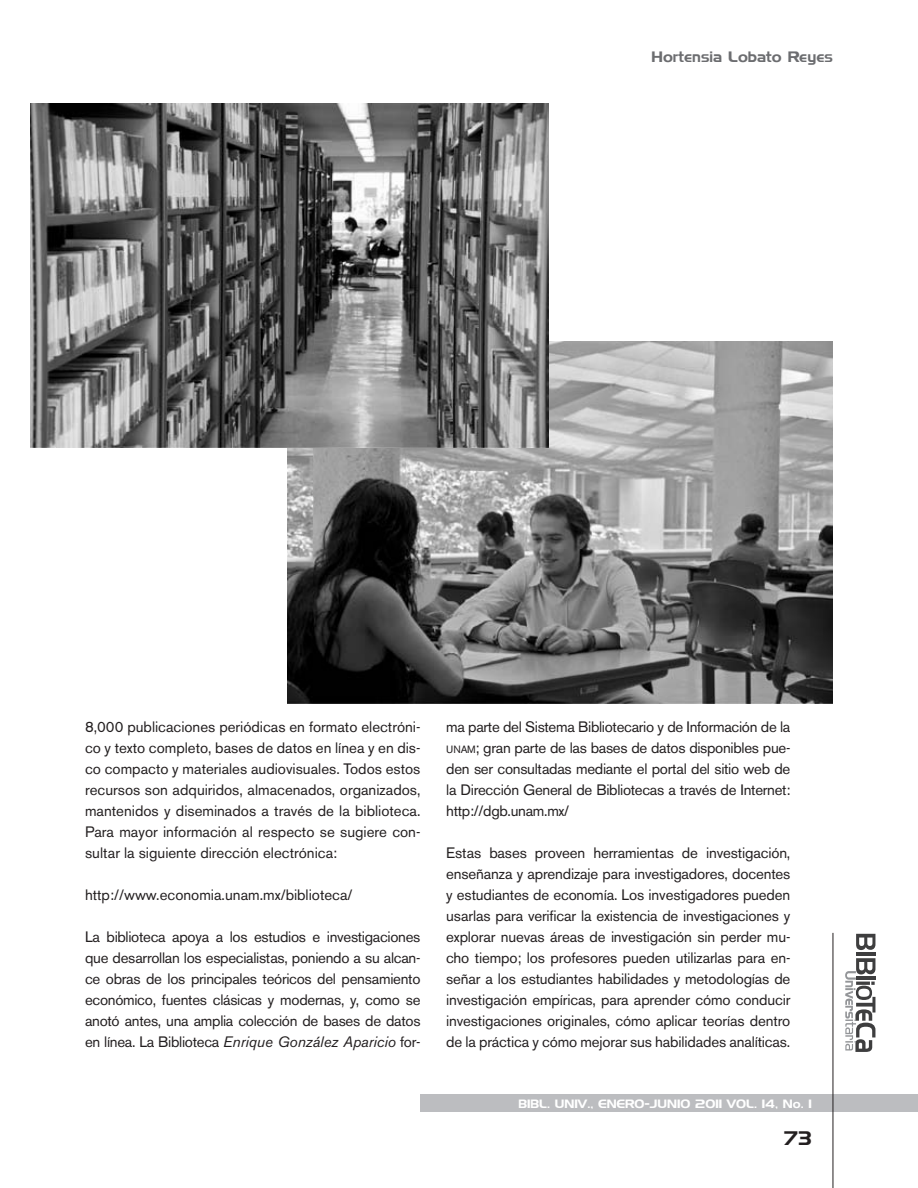
<style>
.page{position:relative;width:918px;height:1188px;background:#fff}
.page>*{position:absolute;margin:0;border:0;box-sizing:border-box;transform-origin:0 0}
.t1{font:19.5px "Denmark";color:#231f20}
.CUERPO_-_español{font:15px/21px "Akzidenz Grotesk BE";letter-spacing:-.01em;color:#231f20;text-align:justify}
.t2{font:15px "Denmark";color:#6c6d70}
.t3{font:12px "Denmark";color:#fff}
.s1{font-style:italic}
.s2{font-size:10.5px}
</style>
<div class="page">
<div style="left:421px;top:1094px;width:497px;height:17px;background:#bcbdc0"></div>
<hr style="left:833px;top:933px;width:1px;height:255px;background:#231f20">
<svg style="left:856px;top:934px;width:19px;height:16px"></svg>
<hr style="left:856px;top:952px;width:19px;height:4px;background:#3e3e3f">
<svg style="left:845px;top:958px;width:30px;height:94px"></svg>
<img style="left:287px;top:342px;width:546px;height:361px">
<img style="left:30px;top:104px;width:519px;height:344px">
<p class="t2" style="left:652px;top:48px;width:183px">Hortensia Lobato Reyes</p>
<p class="CUERPO_-_español" style="left:85px;top:716px;width:337px">8,000 publicaciones periódicas en formato electróni&shy;co y texto completo, bases de datos en línea y en dis&shy;co compacto y materiales audiovisuales. Todos estos recursos son adquiridos, almacenados, organizados, mantenidos y diseminados a través de la biblioteca.<br>Para mayor información al respecto se sugiere con&shy;sultar la siguiente dirección electrónica:</p>
<p class="CUERPO_-_español" style="left:85px;top:884px;width:269px">http://www.economia.unam.mx/biblioteca/</p>
<p class="CUERPO_-_español" style="left:85px;top:926px;width:337px">La biblioteca apoya a los estudios e investigaciones que desarrollan los especialistas, poniendo a su alcan&shy;ce obras de los principales teóricos del pensamiento económico, fuentes clásicas y modernas, y, como se anotó antes, una amplia colección de bases de datos en línea. La Biblioteca <span class="s1">Enrique González Aparicio</span> for-</p>
<p class="CUERPO_-_español" style="left:446px;top:716px;width:346px">ma parte del Sistema Bibliotecario y de Información de la <span class="s2">UNAM</span>; gran parte de las bases de datos disponibles pue&shy;den ser consultadas mediante el portal del sitio web de la Dirección General de Bibliotecas a través de Internet: http://dgb.unam.mx/</p>
<p class="CUERPO_-_español" style="left:446px;top:842px;width:346px">Estas bases proveen herramientas de investigación, enseñanza y aprendizaje para investigadores, docentes y estudiantes de economía. Los investigadores pueden usarlas para verificar la existencia de investigaciones y explorar nuevas áreas de investigación sin perder mu&shy;cho tiempo; los profesores pueden utilizarlas para en&shy;señar a los estudiantes habilidades y metodologías de investigación empíricas, para aprender cómo conducir investigaciones originales, cómo aplicar teorías dentro de la práctica y cómo mejorar sus habilidades analíticas.</p>
<p class="t3" style="left:518px;top:1096px;width:295px">BIBL. UNIV., ENERO-JUNIO 2011 VOL. 14, No. 1</p>
<h1 class="t1" style="left:784px;top:1127px;width:29px">73</h1>
</div>
